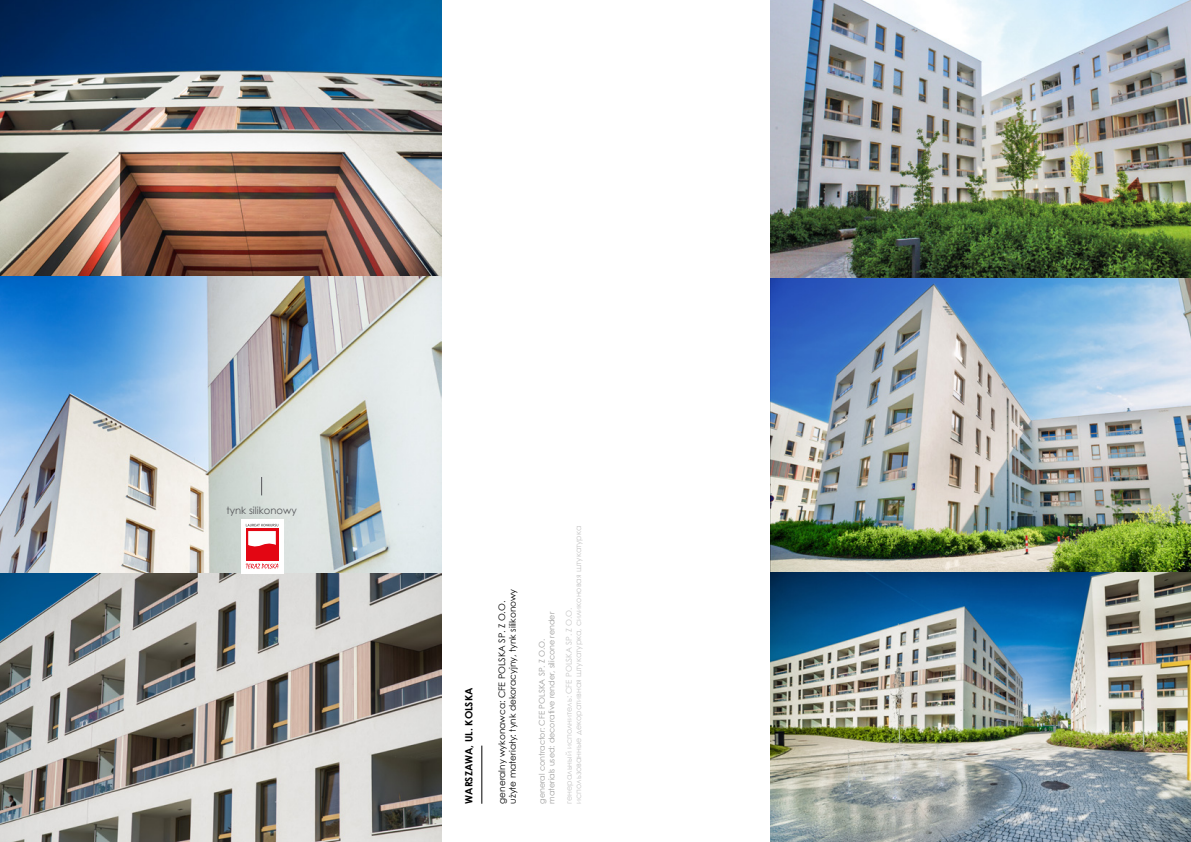
<style>
.page{position:relative;width:1191px;height:842px;background:#fff}
.page>*{position:absolute;margin:0;border:0;box-sizing:border-box;transform-origin:0 0}
.t1{font:700 10px "Century Gothic";color:#000}
.t2{font:10px "Century Gothic";color:#56575a}
.t3{font:9px/10.8px "Century Gothic";color:#000}
.t4{font:8px/9.6px "Century Gothic";color:#c6c6c6}
.t5{font:8px/9.6px "Century Gothic";color:#9d9d9c}
</style>
<div class="page">
<img style="left:0;top:0;width:442px;height:573px">
<img style="left:0;top:573px;width:442px;height:269px">
<hr style="left:481px;top:746px;width:1px;height:58px;background:#000">
<svg style="left:261px;top:477px;width:1px;height:18px"></svg>
<div style="left:241px;top:519px;width:42px;height:55px;background:#fff"></div>
<div style="left:246px;top:528px;width:32px;height:33px;background:#e30613"></div>
<svg style="left:246px;top:563px;width:32px;height:6px"></svg>
<svg style="left:246px;top:524px;width:32px;height:23px"></svg>
<img style="left:770px;top:0;width:421px;height:573px">
<img style="left:770px;top:573px;width:421px;height:269px">
<p class="t2" style="left:226px;top:503px;width:72px">tynk silikonowy</p>
<p class="t1" style="left:461px;top:804px;width:117px;rotate:-90deg">WARSZAWA, UL. KOLSKA</p>
<p class="t3" style="left:496px;top:804px;width:216px;rotate:-90deg">generalny wykonawca: CFE POLSKA SP. Z O.O. użyte materiały: tynk dekoracyjny, tynk silikonowy</p>
<p class="t5" style="left:537px;top:804px;width:193px;rotate:-90deg">general contractor: CFE POLSKA SP. Z O.O. materials used: decorative render, silicone render</p>
<p class="t4" style="left:564px;top:804px;width:280px;rotate:-90deg">генеральный исполнитель: CFE POLSKA SP. Z O.O.<br>использованные декоративная штукатурка, силиконовая штукатурка</p>
</div>
